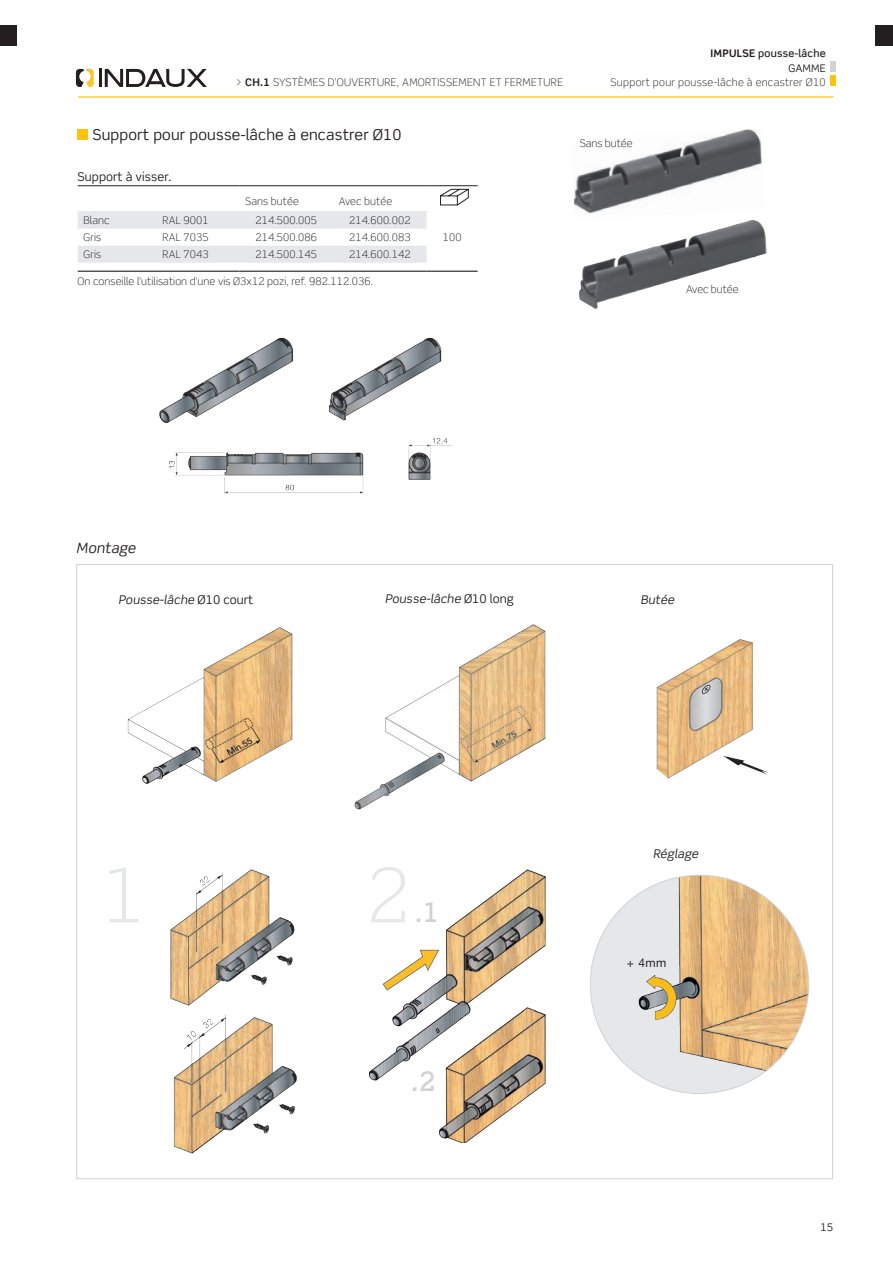
<style>
.page{position:relative;width:893px;height:1265px;background:#fff}
.page>*{position:absolute;margin:0;border:0;box-sizing:border-box;transform-origin:0 0}
.ind__PAGINA_CURSIVA{font:300 75px "Scene Pro";color:#e6e7e9}
.ind__PAGINA_CURSIVA-2{font:500 27px "Scene Pro";color:#d1d2d4}
.TITULU_2{font:15px "Scene Pro";letter-spacing:.01em;color:#231f20}
.TITULU_3{font:italic 14.25px "Scene Pro";letter-spacing:.01em;color:#231f20}
.TITULU_3-2{font:italic 12px "Scene Pro";letter-spacing:.01em;color:#231f20}
.tabl__TITULO{font:12px "Scene Pro";letter-spacing:.005em;color:#231f20}
.ind__PAGINA_CURSIVA-3{font:12px "Helvetica Neue LT Std";color:#231f20}
.tabl__texto{font:300 10.5px "Scene Pro";letter-spacing:.01em;color:#231f20}
.tabl__texto_-_izq{font:300 10.5px "Scene Pro";letter-spacing:.01em;color:#231f20}
.tabl__texto_-_izq-2{font:300 10.5px "Scene Pro";letter-spacing:.03em;color:#231f20}
.cab__TITULU_2{font:300 10.5px "Scene Pro";letter-spacing:.03em;color:#231f20}
.cab__TITULU_Ø{font:500 10.5px "Scene Pro";letter-spacing:.02em;color:#231f20}
.notas{font:300 10.5px "Scene Pro";color:#231f20}
.cab__TITULU_1{font:10.5px "Scene Pro";letter-spacing:.01em;color:#231f20}
.s1{font-weight:700}
.s2{font-style:normal}
</style>
<div class="page">
<div style="left:830px;top:61px;width:5px;height:11px;background:#d1d2d4"></div>
<div style="left:830px;top:76px;width:5px;height:10px;background:#fec210"></div>
<hr style="left:78px;top:96px;width:755px;height:2px;background:#fec210">
<svg style="left:76px;top:69px;width:18px;height:18px"></svg>
<hr style="left:99px;top:69px;width:3px;height:18px;background:#231f20">
<svg style="left:105px;top:69px;width:102px;height:18px"></svg>
<div style="left:590px;top:875px;width:218px;height:218px;background:#e6e7e9;border-radius:50%"></div>
<img style="left:637px;top:875px;width:171px;height:213px">
<img style="left:574px;top:129px;width:188px;height:85px">
<div style="left:77px;top:129px;width:11px;height:10px;background:#fec210"></div>
<img style="left:579px;top:220px;width:188px;height:89px">
<svg style="left:78px;top:212px;width:348px;height:51px"></svg>
<hr style="left:78px;top:185px;width:161px;height:1px;background:#231f20">
<hr style="left:239px;top:185px;width:94px;height:1px;background:#231f20">
<hr style="left:333px;top:185px;width:93px;height:1px;background:#231f20">
<hr style="left:426px;top:185px;width:51px;height:1px;background:#231f20">
<hr style="left:78px;top:211px;width:161px;height:1px;background:#e6e7e9">
<hr style="left:239px;top:211px;width:94px;height:1px;background:#e6e7e9">
<hr style="left:333px;top:211px;width:93px;height:1px;background:#e6e7e9">
<hr style="left:78px;top:271px;width:161px;height:1px;background:#231f20">
<hr style="left:239px;top:271px;width:94px;height:1px;background:#231f20">
<hr style="left:333px;top:271px;width:93px;height:1px;background:#231f20">
<hr style="left:426px;top:271px;width:51px;height:1px;background:#231f20">
<svg style="left:440px;top:189px;width:28px;height:16px"></svg>
<img style="left:159px;top:337px;width:294px;height:157px">
<img style="left:354px;top:624px;width:192px;height:186px">
<img style="left:127px;top:627px;width:166px;height:157px">
<img style="left:170px;top:869px;width:125px;height:137px">
<img style="left:369px;top:870px;width:176px;height:272px">
<img style="left:173px;top:1015px;width:124px;height:139px">
<img style="left:656px;top:639px;width:112px;height:140px">
<div style="left:875px;top:25px;width:17px;height:21px;background:#231f20"></div>
<div style="left:0;top:25px;width:17px;height:21px;background:#231f20"></div>
<p class="tabl__texto_-_izq-2" style="left:236px;top:76px;width:328px">&gt; <span class="s1">CH.1</span> SYSTÈMES D’OUVERTURE, AMORTISSEMENT ET FERMETURE</p>
<p class="cab__TITULU_Ø" style="left:710px;top:47px;width:117px"><span class="s1">IMPULSE</span> pousse-lâche</p>
<p class="cab__TITULU_1" style="left:788px;top:61px;width:39px">GAMME</p>
<p class="cab__TITULU_2" style="left:610px;top:76px;width:217px">Support pour pousse-lâche à encastrer Ø10</p>
<p class="TITULU_2" style="left:92px;top:125px;width:310px">Support pour pousse-lâche à encastrer Ø10</p>
<p class="notas" style="left:579px;top:136px;width:54px">Sans butée</p>
<p class="tabl__TITULO" style="left:77px;top:170px;width:95px">Support à visser.</p>
<p class="tabl__texto_-_izq" style="left:245px;top:195px;width:55px">Sans butée</p>
<p class="tabl__texto_-_izq" style="left:339px;top:195px;width:55px">Avec butée</p>
<p class="tabl__texto_-_izq" style="left:83px;top:214px;width:28px">Blanc</p>
<p class="tabl__texto_-_izq" style="left:83px;top:231px;width:19px">Gris</p>
<p class="tabl__texto_-_izq" style="left:83px;top:248px;width:19px">Gris</p>
<p class="tabl__texto_-_izq" style="left:77px;top:275px;width:297px">On conseille l’utilisation d’une vis Ø3x12 pozi, ref. 982.112.036.</p>
<p class="tabl__texto" style="left:163px;top:214px;width:47px">RAL 9001</p>
<p class="tabl__texto" style="left:255px;top:214px;width:63px">214.500.005</p>
<p class="tabl__texto" style="left:349px;top:214px;width:63px">214.600.002</p>
<p class="tabl__texto" style="left:163px;top:231px;width:47px">RAL 7035</p>
<p class="tabl__texto" style="left:255px;top:231px;width:63px">214.500.086</p>
<p class="tabl__texto" style="left:349px;top:231px;width:63px">214.600.083</p>
<p class="tabl__texto" style="left:442px;top:231px;width:20px">100</p>
<p class="tabl__texto" style="left:163px;top:248px;width:47px">RAL 7043</p>
<p class="tabl__texto" style="left:255px;top:248px;width:63px">214.500.145</p>
<p class="tabl__texto" style="left:349px;top:248px;width:63px">214.600.142</p>
<p class="notas" style="left:686px;top:283px;width:54px">Avec butée</p>
<p class="TITULU_3" style="left:76px;top:539px;width:61px">Montage</p>
<p class="TITULU_3-2" style="left:119px;top:592px;width:136px">Pousse-lâche <span class="s2">Ø</span><span class="s2">10</span> <span class="s2">court</span></p>
<p class="TITULU_3-2" style="left:385px;top:592px;width:130px">Pousse-lâche <span class="s2">Ø</span><span class="s2">10</span> <span class="s2">long</span></p>
<p class="TITULU_3-2" style="left:640px;top:592px;width:35px">Butée</p>
<p class="ind__PAGINA_CURSIVA" style="left:102px;top:850px;width:46px">1</p>
<p class="ind__PAGINA_CURSIVA" style="left:366px;top:850px;width:46px">2</p>
<p class="ind__PAGINA_CURSIVA-2" style="left:415px;top:895px;width:25px">.1</p>
<p class="ind__PAGINA_CURSIVA-2" style="left:411px;top:1065px;width:25px">.2</p>
<p class="TITULU_3-2" style="left:653px;top:846px;width:47px">Réglage</p>
<p class="ind__PAGINA_CURSIVA-3" style="left:626px;top:955px;width:41px">+ 4mm</p>
<p class="cab__TITULU_1" style="left:820px;top:1220px;width:14px">15</p>
</div>
